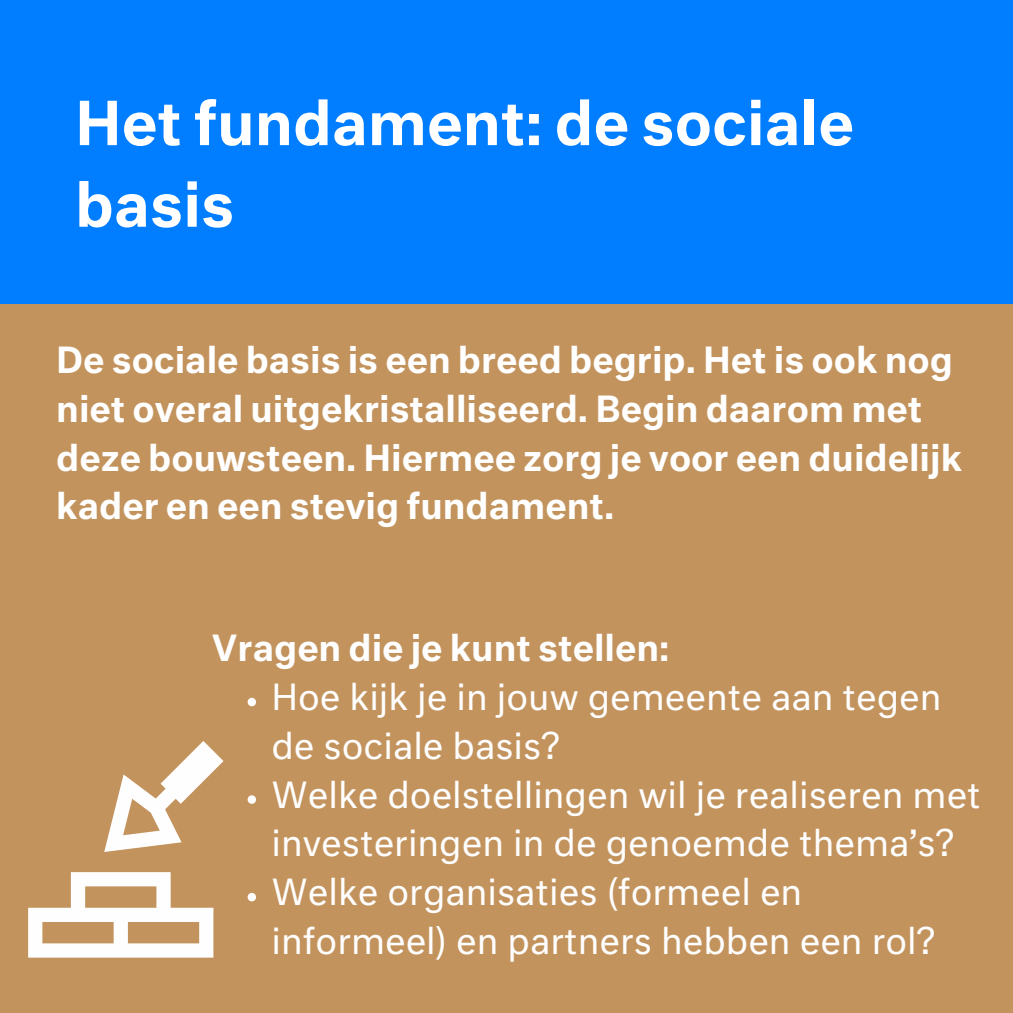
<style>
.page{position:relative;width:1013px;height:1013px;background:#fff}
.page>*{position:absolute;margin:0;border:0;box-sizing:border-box;transform-origin:0 0}
.t1{font:500 58.75px/81.5px "Neutral";color:#fff}
.t2{font:35px/48.8px "Neutral";color:#fefefe}
.t3{font:500 35px/48.8px "Neutral";color:#fff}
.t4{font:500 35px "Neutral";color:#fefefe}
</style>
<div class="page">
<div style="left:0;top:0;width:1012px;height:1012px;background:#c3935d"></div>
<div style="left:0;top:0;width:1012px;height:304px;background:#007eff"></div>
<svg style="left:28px;top:741px;width:195px;height:216px"></svg>
<svg style="left:248px;top:697px;width:8px;height:9px"></svg>
<svg style="left:248px;top:795px;width:8px;height:8px"></svg>
<svg style="left:248px;top:892px;width:8px;height:9px"></svg>
<h1 class="t1" style="left:75px;top:88px;width:780px">Het fundament: de sociale basis</h1>
<h2 class="t3" style="left:56px;top:339px;width:907px">De sociale basis is een breed begrip. Het is ook nog niet overal uitgekristalliseerd. Begin daarom met deze bouwsteen. Hiermee zorg je voor een duidelijk kader en een stevig fundament.</h2>
<h2 class="t4" style="left:212px;top:634px;width:459px">Vragen die je kunt stellen:</h2>
<p class="t2" style="left:271px;top:676px;width:671px">Hoe kijk je in jouw gemeente aan tegen de sociale basis?</p>
<p class="t2" style="left:271px;top:773px;width:711px">Welke doelstellingen wil je realiseren met investeringen in de genoemde thema’s?</p>
<p class="t2" style="left:271px;top:871px;width:665px">Welke organisaties (formeel en informeel) en partners hebben een rol?</p>
</div>
